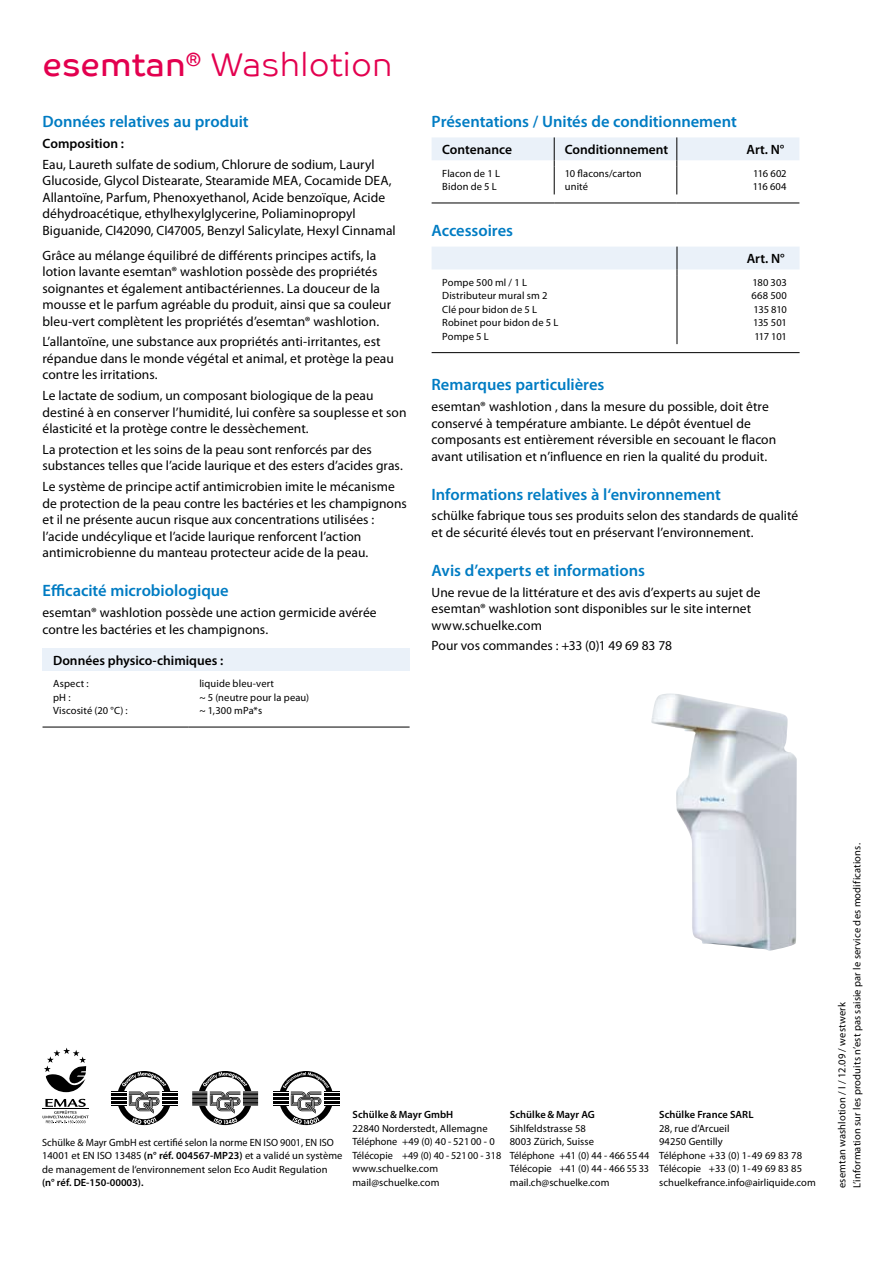
<style>
.page{position:relative;width:893px;height:1263px;background:#fff}
.page>*{position:absolute;margin:0;border:0;box-sizing:border-box;transform-origin:0 0}
.t1{font:33px "Co Text Lt";color:#e3004f}
.t2{font:600 16.5px "Myriad Pro";letter-spacing:-.005em;color:#007cc3}
.t3{font:13.5px/16.5px "Myriad Pro";letter-spacing:.005em;color:#000}
.t4{font:600 13.5px "Myriad Pro";color:#000}
.t5{font:10.5px/13.5px "Myriad Pro";letter-spacing:.005em;color:#000}
.t6{font:600 10.5px "Myriad Pro";letter-spacing:.005em;color:#000}
.t7{font:10.5px/13.5px "Myriad Pro";letter-spacing:-.025em;color:#000}
.s1{font-family:"Co Text"}
.s2{font-weight:600}
</style>
<div class="page">
<div style="left:43px;top:648px;width:367px;height:23px;background:#eaf1f9"></div>
<hr style="left:43px;top:727px;width:146px;height:1px;background:#000">
<hr style="left:189px;top:727px;width:221px;height:1px;background:#000">
<hr style="left:432px;top:203px;width:122px;height:1px;background:#000">
<hr style="left:554px;top:203px;width:123px;height:1px;background:#000">
<hr style="left:677px;top:203px;width:122px;height:1px;background:#000">
<svg style="left:432px;top:137px;width:367px;height:57px"></svg>
<hr style="left:432px;top:352px;width:245px;height:1px;background:#000">
<hr style="left:677px;top:352px;width:123px;height:1px;background:#000">
<svg style="left:432px;top:247px;width:368px;height:29px"></svg>
<hr style="left:677px;top:276px;width:1px;height:68px;background:#000">
<svg style="left:111px;top:1071px;width:66px;height:54px"></svg>
<svg style="left:192px;top:1071px;width:66px;height:54px"></svg>
<svg style="left:273px;top:1071px;width:66px;height:54px"></svg>
<svg style="left:44px;top:1047px;width:42px;height:45px"></svg>
<svg style="left:43px;top:1099px;width:46px;height:25px"></svg>
<hr style="left:43px;top:1108px;width:46px;height:1px;background:#000">
<img style="left:651px;top:693px;width:146px;height:257px">
<h1 class="t1" style="left:43px;top:46px;width:352px"><span class="s1">esemtan</span><sup>®</sup> Washlotion</h1>
<p class="t2" style="left:43px;top:113px;width:208px">Données relatives au produit</p>
<p class="t4" style="left:43px;top:136px;width:83px">Composition :</p>
<p class="t3" style="left:43px;top:156px;width:355px">Eau, Laureth sulfate de sodium, Chlorure de sodium, Lauryl Glucoside, Glycol Distearate, Stearamide MEA, Cocamide DEA, Allantoïne, Parfum, Phenoxyethanol, Acide benzoïque, Acide déhydroacétique, ethylhexylglycerine, Poliaminopropyl Biguanide, CI42090, CI47005, Benzyl Salicylate, Hexyl Cinnamal</p>
<p class="t3" style="left:43px;top:247px;width:350px">Grâce au mélange équilibré de différents principes actifs, la lotion lavante esemtan® washlotion possède des propriétés soignantes et également antibactériennes. La douceur de la mousse et le parfum agréable du produit, ainsi que sa couleur bleu-vert complètent les propriétés d’esemtan® washlotion.</p>
<p class="t3" style="left:43px;top:333px;width:353px">L’allantoïne, une substance aux propriétés anti-irritantes, est répandue dans le monde végétal et animal, et protège la peau contre les irritations.</p>
<p class="t3" style="left:43px;top:387px;width:366px">Le lactate de sodium, un composant biologique de la peau destiné à en conserver l’humidité, lui confère sa souplesse et son élasticité et la protège contre le dessèchement.</p>
<p class="t3" style="left:43px;top:441px;width:362px">La protection et les soins de la peau sont renforcés par des substances telles que l’acide laurique et des esters d’acides gras.</p>
<p class="t3" style="left:43px;top:478px;width:366px">Le système de principe actif antimicrobien imite le mécanisme de protection de la peau contre les bactéries et les champignons et il ne présente aucun risque aux concentrations utilisées : l’acide undécylique et l’acide laurique renforcent l’action antimicrobienne du manteau protecteur acide de la peau.</p>
<p class="t2" style="left:43px;top:582px;width:188px">Efficacité microbiologique</p>
<p class="t3" style="left:43px;top:604px;width:336px">esemtan® washlotion possède une action germicide avérée contre les bactéries et les champignons.</p>
<p class="t4" style="left:53px;top:652px;width:172px">Données physico-chimiques :</p>
<p class="t5" style="left:53px;top:677px;width:76px">Aspect :<br>pH :<br>Viscosité (20 °C) :</p>
<p class="t5" style="left:199px;top:677px;width:111px">liquide bleu-vert<br>~ 5 (neutre pour la peau) ~ 1,300 mPa*s</p>
<p class="t2" style="left:432px;top:113px;width:307px">Présentations / Unités de conditionnement</p>
<p class="t4" style="left:442px;top:142px;width:71px">Contenance</p>
<p class="t4" style="left:565px;top:142px;width:105px">Conditionnement</p>
<p class="t4" style="left:747px;top:142px;width:39px">Art. N°</p>
<p class="t5" style="left:442px;top:166px;width:59px">Flacon de 1 L<br>Bidon de 5 L</p>
<p class="t5" style="left:565px;top:166px;width:78px">10 flacons/carton unité</p>
<p class="t7" style="left:753px;top:166px;width:35px">116 602<br>116 604</p>
<p class="t2" style="left:432px;top:222px;width:83px">Accessoires</p>
<p class="t4" style="left:747px;top:251px;width:39px">Art. N°</p>
<p class="t5" style="left:442px;top:275px;width:118px">Pompe 500 ml / 1 L<br>Distributeur mural sm 2<br>Clé pour bidon de 5 L<br>Robinet pour bidon de 5 L<br>Pompe 5 L</p>
<p class="t5" style="left:751px;top:275px;width:37px;text-align:justify">180 303<br>668 500<br>135 810<br>135 501<br>117 101</p>
<p class="t2" style="left:432px;top:376px;width:174px">Remarques particulières</p>
<p class="t3" style="left:432px;top:398px;width:346px">esemtan® washlotion , dans la mesure du possible, doit être conservé à température ambiante. Le dépôt éventuel de composants est entièrement réversible en secouant le flacon avant utilisation et n’influence en rien la qualité du produit.</p>
<p class="t2" style="left:432px;top:485px;width:291px">Informations relatives à l‘environnement</p>
<p class="t3" style="left:432px;top:507px;width:368px">schülke fabrique tous ses produits selon des standards de qualité et de sécurité élevés tout en préservant l’environnement.</p>
<p class="t2" style="left:432px;top:561px;width:215px">Avis d’experts et informations</p>
<p class="t3" style="left:432px;top:583px;width:330px">Une revue de la littérature et des avis d’experts au sujet de esemtan® washlotion sont disponibles sur le site internet www.schuelke.com</p>
<p class="t3" style="left:432px;top:637px;width:242px">Pour vos commandes : +33 (0)1 49 69 83 78</p>
<p class="t5" style="left:42px;top:1135px;width:302px">Schülke &amp; Mayr GmbH est certifié selon la norme EN ISO 9001, EN ISO<br>14001 et EN ISO 13485 <span class="s2">(n° réf. 004567-MP23)</span> et a validé un sys tème de management de l‘environnement selon Eco Audit Regulation</p>
<p class="t6" style="left:42px;top:1177px;width:103px">(n° réf. DE-150-00003).</p>
<p class="t6" style="left:352px;top:1109px;width:102px">Schülke &amp; Mayr GmbH</p>
<p class="t5" style="left:352px;top:1121px;width:150px">22840 Norderstedt, Allemagne<br>Téléphone +49 (0) 40 - 521 00 - 0<br>Télécopie +49 (0) 40 - 521 00 - 318 www.schuelke.com mail@schuelke.com</p>
<p class="t6" style="left:510px;top:1109px;width:87px">Schülke &amp; Mayr AG</p>
<p class="t5" style="left:510px;top:1121px;width:141px">Sihlfeldstrasse 58<br>8003 Zürich, Suisse<br>Téléphone +41 (0) 44 - 466 55 44<br>Télécopie +41 (0) 44 - 466 55 33 mail.ch@schuelke.com</p>
<p class="t6" style="left:659px;top:1109px;width:96px">Schülke France SARL</p>
<p class="t5" style="left:659px;top:1121px;width:158px">28, rue d’Arcueil<br>94250 Gentilly<br>Téléphone +33 (0) 1-49 69 83 78<br>Télécopie +33 (0) 1-49 69 83 85 schuelkefrance.info@airliquide.com</p>
<p class="t5" style="left:834px;top:1188px;width:346px;line-height:14.7px;rotate:-90deg">esemtan washlotion / I / 12.09 / westwerk<br>L’information sur les produits n’est pas saisie par le service des modifications.</p>
</div>
